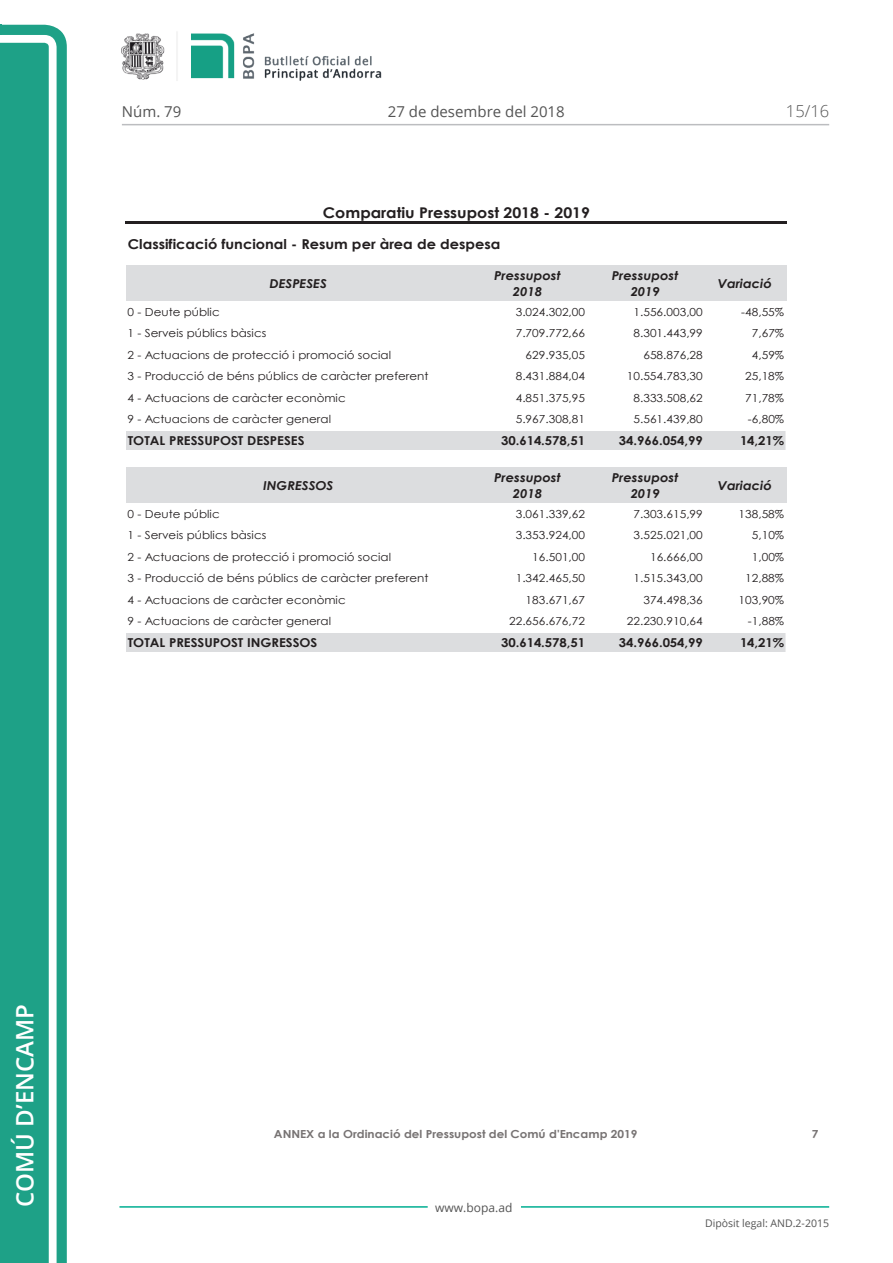
<style>
.page{position:relative;width:893px;height:1263px;background:#fff}
.page>*{position:absolute;margin:0;border:0;box-sizing:border-box;transform-origin:0 0}
.t1{font:600 24px "Open Sans";color:#fff}
.t2{font:300 16.5px "Open Sans";color:#545454}
.t3{font:15px "Open Sans";color:#545454}
.t4{font:700 14.85px "Century Gothic";color:#231f20;scale:1.07 1}
.t5{font:700 13.65px "Century Gothic";color:#231f20;scale:1.07 1}
.t6{font:700 12.3px "Century Gothic";letter-spacing:-.005em;color:#231f20;scale:1.07 1}
.t7{font:italic 700 12.3px/16.4px "Century Gothic";color:#231f20;text-align:center;scale:1.07 1}
.t8{font:12px "Open Sans";color:#545454}
.t9{font:11.1px "Century Gothic";letter-spacing:.005em;color:#231f20;scale:1.07 1}
.t10{font:700 11.1px "Century Gothic";color:#777373;scale:1.07 1}
.t11{font:10.5px "Open Sans";color:#545454}
</style>
<div class="page">
<svg style="left:0;top:25px;width:67px;height:1238px;fill:#1ea187"></svg>
<div style="left:0;top:43px;width:49px;height:1220px;background:#1ea187"></div>
<img style="left:122px;top:32px;width:260px;height:49px">
<hr style="left:119px;top:1206px;width:309px;height:2px;background:#00ae91">
<hr style="left:521px;top:1206px;width:308px;height:2px;background:#00ae91">
<hr style="left:122px;top:124px;width:707px;height:1px;background:#bcbdc0">
<div style="left:126px;top:265px;width:661px;height:36px;background:#dcdddf"></div>
<div style="left:126px;top:430px;width:661px;height:21px;background:#dcdddf"></div>
<div style="left:126px;top:467px;width:661px;height:36px;background:#dcdddf"></div>
<div style="left:126px;top:632px;width:661px;height:21px;background:#dcdddf"></div>
<svg style="left:786px;top:430px;width:1px;height:20px"></svg>
<svg style="left:786px;top:632px;width:1px;height:20px"></svg>
<hr style="left:125px;top:221px;width:662px;height:2px;background:#231f20">
<hr style="left:126px;top:450px;width:661px;height:2px;background:#fff">
<hr style="left:126px;top:652px;width:661px;height:2px;background:#fff">
<h3 class="t3" style="left:122px;top:102px;width:61px">Núm. 79</h3>
<h3 class="t3" style="left:388px;top:102px;width:178px">27 de desembre del 2018</h3>
<p class="t4" style="left:323px;top:201px;width:251px">Comparatiu Pressupost 2018 - 2019</p>
<h2 class="t2" style="left:786px;top:100px;width:45px">15/16</h2>
<p class="t5" style="left:128px;top:234px;width:350px">Classificació funcional - Resum per àrea de despesa</p>
<p class="t7" style="left:270px;top:274px;width:55px">DESPESES</p>
<p class="t7" style="left:494px;top:266px;width:64px">Pressupost<br>2018</p>
<p class="t7" style="left:612px;top:266px;width:64px">Pressupost<br>2019</p>
<p class="t7" style="left:718px;top:274px;width:52px">Variació</p>
<p class="t9" style="left:128px;top:304px;width:88px">0 - Deute públic</p>
<p class="t9" style="left:516px;top:304px;width:66px">3.024.302,00</p>
<p class="t9" style="left:633px;top:304px;width:66px">1.556.003,00</p>
<p class="t9" style="left:741px;top:304px;width:42px">-48,55%</p>
<p class="t9" style="left:128px;top:326px;width:131px">1 - Serveis públics bàsics</p>
<p class="t9" style="left:516px;top:326px;width:66px">7.709.772,66</p>
<p class="t9" style="left:633px;top:326px;width:66px">8.301.443,99</p>
<p class="t9" style="left:752px;top:326px;width:32px">7,67%</p>
<p class="t9" style="left:128px;top:347px;width:248px">2 - Actuacions de protecció i promoció social</p>
<p class="t9" style="left:526px;top:347px;width:57px">629.935,05</p>
<p class="t9" style="left:643px;top:347px;width:57px">658.876,28</p>
<p class="t9" style="left:752px;top:347px;width:32px">4,59%</p>
<p class="t9" style="left:128px;top:369px;width:283px">3 - Producció de béns públics de caràcter preferent</p>
<p class="t9" style="left:516px;top:369px;width:66px">8.431.884,04</p>
<p class="t9" style="left:627px;top:369px;width:72px">10.554.783,30</p>
<p class="t9" style="left:745px;top:369px;width:38px">25,18%</p>
<p class="t9" style="left:128px;top:390px;width:205px">4 - Actuacions de caràcter econòmic</p>
<p class="t9" style="left:516px;top:390px;width:66px">4.851.375,95</p>
<p class="t9" style="left:633px;top:390px;width:66px">8.333.508,62</p>
<p class="t9" style="left:745px;top:390px;width:38px">71,78%</p>
<p class="t9" style="left:128px;top:411px;width:192px">9 - Actuacions de caràcter general</p>
<p class="t9" style="left:516px;top:411px;width:66px">5.967.308,81</p>
<p class="t9" style="left:633px;top:411px;width:66px">5.561.439,80</p>
<p class="t9" style="left:748px;top:411px;width:35px">-6,80%</p>
<p class="t6" style="left:128px;top:431px;width:167px">TOTAL PRESSUPOST DESPESES</p>
<p class="t6" style="left:501px;top:431px;width:80px">30.614.578,51</p>
<p class="t6" style="left:619px;top:431px;width:80px">34.966.054,99</p>
<p class="t6" style="left:740px;top:431px;width:43px">14,21%</p>
<p class="t7" style="left:263px;top:477px;width:67px">INGRESSOS</p>
<p class="t7" style="left:494px;top:468px;width:64px">Pressupost<br>2018</p>
<p class="t7" style="left:612px;top:468px;width:64px">Pressupost<br>2019</p>
<p class="t7" style="left:718px;top:477px;width:52px">Variació</p>
<p class="t9" style="left:128px;top:506px;width:88px">0 - Deute públic</p>
<p class="t9" style="left:516px;top:506px;width:66px">3.061.339,62</p>
<p class="t9" style="left:633px;top:506px;width:66px">7.303.615,99</p>
<p class="t9" style="left:739px;top:506px;width:44px">138,58%</p>
<p class="t9" style="left:128px;top:528px;width:131px">1 - Serveis públics bàsics</p>
<p class="t9" style="left:516px;top:528px;width:66px">3.353.924,00</p>
<p class="t9" style="left:633px;top:528px;width:66px">3.525.021,00</p>
<p class="t9" style="left:752px;top:528px;width:32px">5,10%</p>
<p class="t9" style="left:128px;top:549px;width:248px">2 - Actuacions de protecció i promoció social</p>
<p class="t9" style="left:532px;top:549px;width:51px">16.501,00</p>
<p class="t9" style="left:650px;top:549px;width:51px">16.666,00</p>
<p class="t9" style="left:752px;top:549px;width:32px">1,00%</p>
<p class="t9" style="left:128px;top:571px;width:283px">3 - Producció de béns públics de caràcter preferent</p>
<p class="t9" style="left:516px;top:571px;width:66px">1.342.465,50</p>
<p class="t9" style="left:633px;top:571px;width:66px">1.515.343,00</p>
<p class="t9" style="left:745px;top:571px;width:38px">12,88%</p>
<p class="t9" style="left:128px;top:592px;width:205px">4 - Actuacions de caràcter econòmic</p>
<p class="t9" style="left:526px;top:592px;width:57px">183.671,67</p>
<p class="t9" style="left:643px;top:592px;width:57px">374.498,36</p>
<p class="t9" style="left:739px;top:592px;width:44px">103,90%</p>
<p class="t9" style="left:128px;top:613px;width:192px">9 - Actuacions de caràcter general</p>
<p class="t9" style="left:509px;top:613px;width:72px">22.656.676,72</p>
<p class="t9" style="left:627px;top:613px;width:72px">22.230.910,64</p>
<p class="t9" style="left:748px;top:613px;width:35px">-1,88%</p>
<p class="t6" style="left:128px;top:633px;width:179px">TOTAL PRESSUPOST INGRESSOS</p>
<p class="t6" style="left:501px;top:633px;width:80px">30.614.578,51</p>
<p class="t6" style="left:619px;top:633px;width:80px">34.966.054,99</p>
<p class="t6" style="left:740px;top:633px;width:43px">14,21%</p>
<h1 class="t1" style="left:8px;top:1207px;width:204px;rotate:-90deg">Comú d’Encamp</h1>
<p class="t10" style="left:274px;top:1126px;width:341px">ANNEX a la Ordinació del Pressupost del Comú d'Encamp 2019</p>
<p class="t10" style="left:812px;top:1126px;width:8px">7</p>
<p class="t8" style="left:435px;top:1199px;width:79px">www.bopa.ad</p>
<p class="t11" style="left:705px;top:1216px;width:125px">Dipòsit legal: AND.2-2015</p>
</div>
